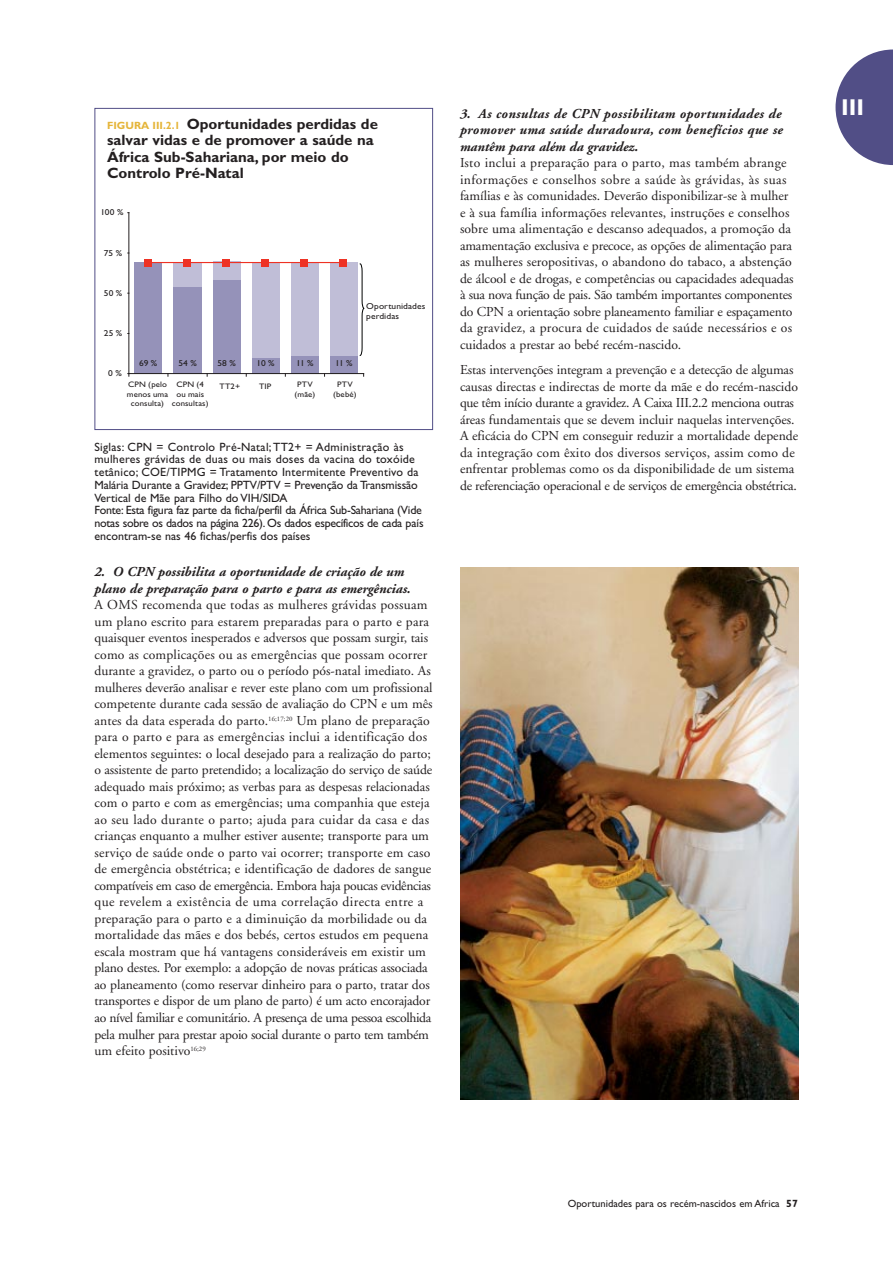
<style>
.page{position:relative;width:893px;height:1263px;background:#fff}
.page>*{position:absolute;margin:0;border:0;box-sizing:border-box;transform-origin:0 0}
.t1{font:700 22.95px "Gill Sans";color:#fff}
.t2{font:700 15px/16.5px "Gill Sans";color:#231f20}
.t3{font:13.65px/16.5px "Adobe Garamond";color:#231f20}
.t4{font:italic 700 13.65px/16.5px "Adobe Garamond";color:#231f20}
.t5{font:12px/12.8px "Gill Sans";color:#231f20}
.t6{font:10.5px "Gill Sans";color:#231f20}
.t7{font:8.55px/10.4px "Gill Sans";letter-spacing:.005em;color:#231f20;scale:1.09 1}
.t8{font:7.95px/9.6px "Gill Sans";letter-spacing:.015em;color:#231f20;text-align:center;scale:1.1 1}
.s1{font-size:10.5px;color:#e5b53a}
.s2{font-weight:700}
</style>
<div class="page">
<div style="left:94px;top:108px;width:339px;height:322px;border:1px solid #514e86"></div>
<svg style="left:835px;top:50px;width:58px;height:115px"></svg>
<img style="left:460px;top:567px;width:338px;height:532px">
<div style="left:134px;top:263px;width:28px;height:111px;background:#9592b9"></div>
<div style="left:174px;top:287px;width:28px;height:87px;background:#9592b9"></div>
<div style="left:213px;top:280px;width:28px;height:94px;background:#9592b9"></div>
<div style="left:252px;top:358px;width:28px;height:16px;background:#9592b9"></div>
<div style="left:291px;top:356px;width:28px;height:18px;background:#9592b9"></div>
<div style="left:330px;top:356px;width:28px;height:18px;background:#9592b9"></div>
<div style="left:174px;top:263px;width:28px;height:24px;background:#c0bed7"></div>
<div style="left:213px;top:262px;width:28px;height:18px;background:#c0bed7"></div>
<div style="left:252px;top:262px;width:28px;height:96px;background:#c0bed7"></div>
<div style="left:291px;top:262px;width:28px;height:94px;background:#c0bed7"></div>
<div style="left:330px;top:262px;width:28px;height:94px;background:#c0bed7"></div>
<hr style="left:129px;top:213px;width:1px;height:161px;background:#221e1f">
<hr style="left:129px;top:373px;width:235px;height:1px;background:#221e1f">
<hr style="left:148px;top:262px;width:196px;height:1px;background:#ee3224">
<svg style="left:359px;top:263px;width:6px;height:93px"></svg>
<div style="left:145px;top:259px;width:7px;height:7px;background:#ee3224"></div>
<div style="left:184px;top:259px;width:7px;height:7px;background:#ee3224"></div>
<div style="left:223px;top:259px;width:7px;height:7px;background:#ee3224"></div>
<div style="left:262px;top:259px;width:7px;height:7px;background:#ee3224"></div>
<div style="left:301px;top:259px;width:7px;height:7px;background:#ee3224"></div>
<div style="left:340px;top:259px;width:7px;height:7px;background:#ee3224"></div>
<p class="t2" style="left:107px;top:117px;width:272px"><span class="s1">FIGURA III.2.1</span> Oportunidades perdidas de salvar vidas e de promover a saúde na África Sub-Sahariana, por meio do Controlo Pré-Natal</p>
<p class="t7" style="left:100px;top:208px;width:23px">100 %</p>
<p class="t7" style="left:104px;top:248px;width:18px">75 %</p>
<p class="t7" style="left:104px;top:288px;width:18px">50 %</p>
<p class="t7" style="left:104px;top:329px;width:18px">25 %</p>
<p class="t7" style="left:108px;top:369px;width:14px">0 %</p>
<p class="t7" style="left:139px;top:358px;width:18px">69 %</p>
<p class="t7" style="left:257px;top:358px;width:18px">10 %</p>
<p class="t7" style="left:335px;top:358px;width:17px">11 %</p>
<p class="t7" style="left:178px;top:358px;width:18px">54 %</p>
<p class="t7" style="left:217px;top:358px;width:18px">58 %</p>
<p class="t7" style="left:296px;top:358px;width:17px">11 %</p>
<p class="t8" style="left:127px;top:380px;width:39px">CPN (pelo menos uma con lta)</p>
<p class="t8" style="left:172px;top:380px;width:35px">CPN (4<br>o mais con ltas)</p>
<p class="t8" style="left:219px;top:382px;width:20px">TT2+</p>
<p class="t8" style="left:259px;top:382px;width:13px">TIP</p>
<p class="t8" style="left:297px;top:380px;width:18px;text-align:left">PTV mãe)</p>
<p class="t8" style="left:333px;top:380px;width:23px">PTV (bebé)</p>
<p class="t7" style="left:366px;top:301px;width:56px">Oportunidades perdidas</p>
<p class="t5" style="left:94px;top:441px;width:331px">Siglas: CPN = Controlo Pré-Natal;TT2+ = Administração às mulheres grávidas de duas ou mais doses da vacina do toxóide tetânico; COE/TIPMG = Tratamento Intermitente Preventivo da Malária Durante a Gravidez; PPTV/PTV = Prevenção da Transmissão Vertical de Mãe para Filho do VIH/SIDA<br>Fonte: Esta figura faz parte da ficha/perfil da África Sub-Sahariana (Vide notas sobre os dados na página 226). Os dados específicos de cada país encontram-se nas 46 fichas/perfis dos países</p>
<p class="t4" style="left:94px;top:565px;width:318px">2. O CPN possibilita a oportunidade de criação de um plano de preparação para o parto e para as emergências.</p>
<p class="t3" style="left:94px;top:598px;width:340px">A OMS recomenda que todas as mulheres grávidas possuam um plano escrito para estarem preparadas para o parto e para quaisquer eventos inesperados e adversos que possam surgir, tais como as complicações ou as emergências que possam ocorrer durante a gravidez, o parto ou o período pós-natal imediato. As mulheres deverão analisar e rever este plano com um profissional competente durante cada sessão de avaliação do CPN e um mês antes da data esperada do parto.<sup>16;17;20</sup> Um plano de preparação para o parto e para as emergências inclui a identificação dos elementos seguintes: o local desejado para a realização do parto; o assistente de parto pretendido; a localização do serviço de saúde adequado mais próximo; as verbas para as despesas relacionadas com o parto e com as emergências; uma companhia que esteja ao seu lado durante o parto; ajuda para cuidar da casa e das crianças enquanto a mulher estiver ausente; transporte para um serviço de saúde onde o parto vai ocorrer; transporte em caso de emergência obstétrica; e identificação de dadores de sangue compatíveis em caso de emergência. Embora haja poucas evidências que revelem a existência de uma correlação directa entre a preparação para o parto e a diminuição da morbilidade ou da mortalidade das mães e dos bebés, certos estudos em pequena escala mostram que há vantagens consideráveis em existir um plano destes. Por exemplo: a adopção de novas práticas associada ao planeamento (como reservar dinheiro para o parto, tratar dos transportes e dispor de um plano de parto) é um acto encorajador ao nível familiar e comunitário. A presença de uma pessoa escolhida pela mulher para prestar apoio social durante o parto tem também um efeito positivo<sup>16;29</sup></p>
<p class="t4" style="left:460px;top:106px;width:324px;text-align:justify">3. As consultas de CPN possibilitam oportunidades de promover uma saúde duradoura, com benefícios que se mantêm para além da gravidez.</p>
<p class="t3" style="left:460px;top:156px;width:335px">Isto inclui a preparação para o parto, mas também abrange informações e conselhos sobre a saúde às grávidas, às suas famílias e às comunidades. Deverão disponibilizar-se à mulher e à sua família informações relevantes, instruções e conselhos sobre uma alimentação e descanso adequados, a promoção da amamentação exclusiva e precoce, as opções de alimentação para as mulheres seropositivas, o abandono do tabaco, a abstenção de álcool e de drogas, e competências ou capacidades adequadas à sua nova função de pais. São também importantes componentes do CPN a orientação sobre planeamento familiar e espaçamento da gravidez, a procura de cuidados de saúde necessários e os cuidados a prestar ao bebé recém-nascido.</p>
<p class="t3" style="left:460px;top:363px;width:340px">Estas intervenções integram a prevenção e a detecção de algumas causas directas e indirectas de morte da mãe e do recém-nascido que têm início durante a gravidez. A Caixa III.2.2 menciona outras áreas fundamentais que se devem incluir naquelas intervenções.<br>A eficácia do CPN em conseguir reduzir a mortalidade depende da integração com êxito dos diversos serviços, assim como de enfrentar problemas como os da disponibilidade de um sistema de referenciação operacional e de serviços de emergência obstétrica.</p>
<h1 class="t1" style="left:841px;top:99px;width:24px">III</h1>
<p class="t6" style="left:568px;top:1199px;width:232px">Oportunidades para os recém-nascidos em Africa <span class="s2">57</span></p>
</div>
